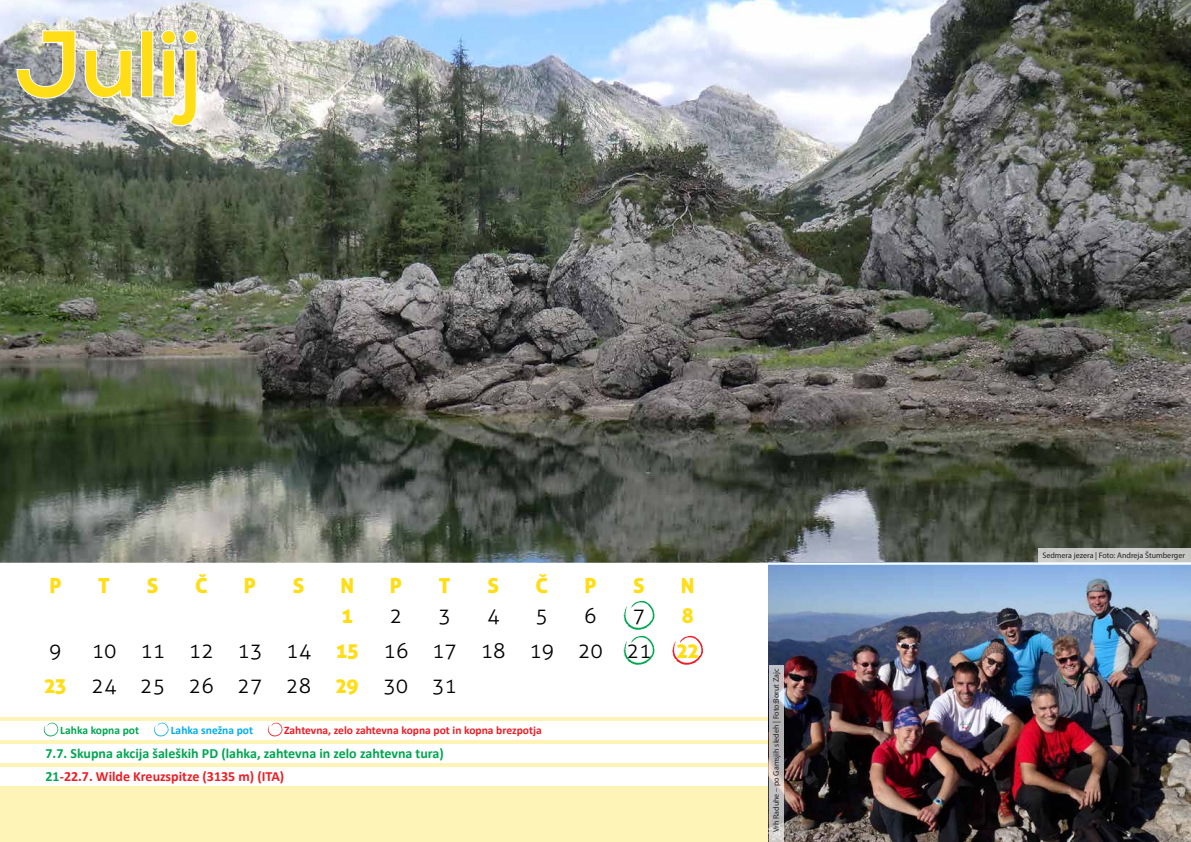
<style>
.page{position:relative;width:1191px;height:842px;background:#fff}
.page>*{position:absolute;margin:0;border:0;box-sizing:border-box;transform-origin:0 0}
.t1{font:700 94.3px "Nexa";color:#ffde17}
.t2{font:300 20.8px "Aller";color:#000}
.t3{font:20.8px "Aller Display";color:#ffde17}
.t4{font:700 14px "Calibri";color:#00a651}
.t5{font:700 14px "Calibri";color:#ed1d24}
.t6{font:700 11.5px "Calibri";color:#ed1d24}
.t7{font:700 11.5px "Calibri";color:#00aeef}
.t8{font:700 11.5px "Calibri";color:#00a651}
.t9{font:8px "Myriad Pro";color:#231f20}
.s1{font-family:"Aller Display";font-weight:400;color:#ffde17}
.s2{color:#00a651}
</style>
<div class="page">
<svg style="left:623px;top:601px;width:32px;height:29px"></svg>
<svg style="left:672px;top:636px;width:32px;height:29px"></svg>
<svg style="left:623px;top:636px;width:32px;height:29px"></svg>
<img style="left:0;top:0;width:1191px;height:563px">
<svg style="left:16px;top:30px;width:60px;height:69px;background:#a1a3a4"></svg>
<svg style="left:84px;top:49px;width:48px;height:50px;background:#c5c5bc"></svg>
<div style="left:141px;top:30px;width:12px;height:67px;border:1px solid #fff"></div>
<svg style="left:161px;top:28px;width:37px;height:99px"></svg>
<div style="left:0;top:717px;width:1007px;height:125px;background:#fff4b7"></div>
<div style="left:0;top:721px;width:1013px;height:19px;background:#fff"></div>
<div style="left:0;top:744px;width:1013px;height:19px;background:#fff"></div>
<div style="left:0;top:767px;width:1013px;height:18px;background:#fff"></div>
<svg style="left:154px;top:723px;width:15px;height:13px"></svg>
<svg style="left:44px;top:723px;width:15px;height:13px"></svg>
<svg style="left:268px;top:723px;width:15px;height:13px"></svg>
<img style="left:768px;top:565px;width:423px;height:277px">
<div style="left:1038px;top:548px;width:153px;height:15px;background:#c9cbc8"></div>
<svg style="left:768px;top:665px;width:15px;height:177px;background:#b8b6b7"></svg>
<h1 class="t1" style="left:15px;top:10px;width:189px">Julij</h1>
<h2 class="t3" style="left:49px;top:572px;width:14px">P</h2>
<h2 class="t3" style="left:98px;top:572px;width:13px">T</h2>
<h2 class="t3" style="left:147px;top:572px;width:13px">S</h2>
<h2 class="t3" style="left:195px;top:572px;width:14px">Č</h2>
<h2 class="t3" style="left:244px;top:572px;width:14px">P</h2>
<h2 class="t3" style="left:293px;top:572px;width:13px">S</h2>
<h2 class="t3" style="left:340px;top:572px;width:15px">N</h2>
<h2 class="t3" style="left:390px;top:572px;width:14px">P</h2>
<h2 class="t3" style="left:439px;top:572px;width:13px">T</h2>
<h2 class="t3" style="left:487px;top:572px;width:13px">S</h2>
<h2 class="t3" style="left:535px;top:572px;width:14px">Č</h2>
<h2 class="t3" style="left:584px;top:572px;width:14px">P</h2>
<h2 class="t3" style="left:633px;top:572px;width:13px">S</h2>
<h2 class="t3" style="left:681px;top:572px;width:15px">N</h2>
<h2 class="t3" style="left:342px;top:602px;width:13px">1</h2>
<h2 class="t2" style="left:390px;top:603px;width:14px">2</h2>
<h2 class="t2" style="left:438px;top:603px;width:14px">3</h2>
<h2 class="t2" style="left:487px;top:603px;width:14px">4</h2>
<h2 class="t2" style="left:535px;top:603px;width:14px">5</h2>
<h2 class="t2" style="left:584px;top:603px;width:14px">6</h2>
<h2 class="t2" style="left:633px;top:603px;width:14px">7</h2>
<h2 class="t3" style="left:682px;top:602px;width:14px">8</h2>
<h2 class="t2" style="left:383px;top:638px;width:317px">16 17 18 19 20 21 <span class="s1">22</span></h2>
<h2 class="t2" style="left:49px;top:638px;width:14px">9</h2>
<h2 class="t2" style="left:92px;top:638px;width:268px">10 11 12 13 14 <span class="s1">15</span></h2>
<h2 class="t3" style="left:336px;top:672px;width:24px">29</h2>
<h2 class="t2" style="left:44px;top:673px;width:268px"><span class="s1">23</span> 24 25 26 27 28</h2>
<h2 class="t2" style="left:383px;top:673px;width:75px">30 31</h2>
<h3 class="t8" style="left:60px;top:722px;width:80px">Lahka kopna pot</h3>
<h3 class="t7" style="left:171px;top:722px;width:84px">Lahka snežna pot</h3>
<h3 class="t6" style="left:284px;top:722px;width:259px">Zahtevna, zelo zahtevna kopna pot in kopna brezpotja</h3>
<h3 class="t4" style="left:46px;top:743px;width:400px">7.7. Skupna akcija šaleških PD (lahka, zahtevna in zelo zahtevna tura)</h3>
<h3 class="t5" style="left:46px;top:766px;width:240px"><span class="s2">21</span>-22.7. Wilde Kreuzspitze (3135 m) (ITA)</h3>
<p class="t9" style="left:771px;top:832px;width:165px;rotate:-90deg">Vrh Raduhe – po Gamsjih sledeh | Foto:Borut Zajc</p>
<p class="t9" style="left:1042px;top:550px;width:144px">Sedmera jezera | Foto: Andreja Štumberger</p>
</div>
